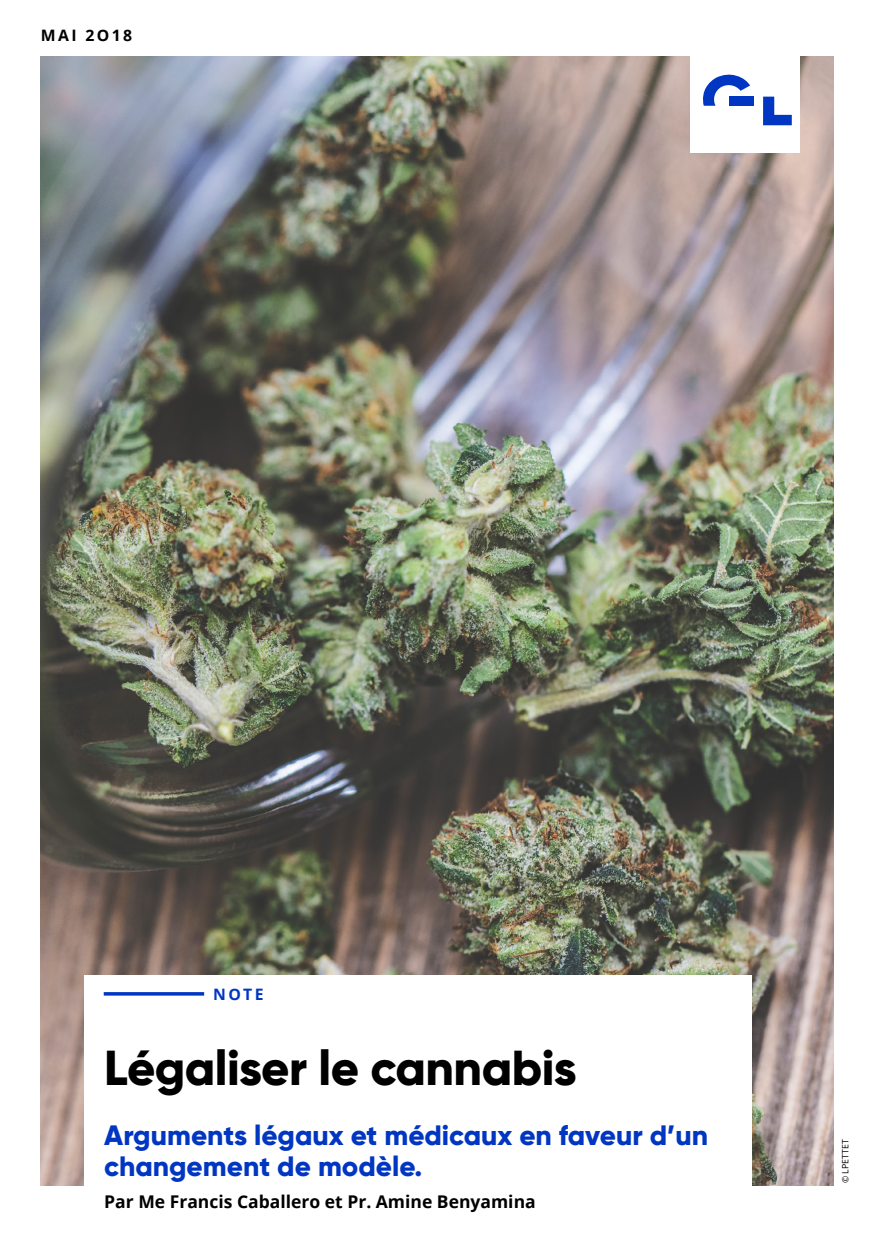
<style>
.page{position:relative;width:874px;height:1241px;background:#fff}
.page>*{position:absolute;margin:0;border:0;box-sizing:border-box;transform-origin:0 0}
.t1{font:800 49px "Gilroy";letter-spacing:-.01em;color:#000}
.t2{font:800 28px/31.5px "Gilroy";color:#0036c2}
.t3{font:700 17.5px "Open Sans";color:#000}
.t4{font:700 15.75px "Open Sans";letter-spacing:.15em;color:#000}
.t5{font:700 15.75px "Open Sans";color:#0036c2}
.t6{font:8.75px "Open Sans";color:#000}
</style>
<div class="page">
<img style="left:41px;top:56px;width:791px;height:1129px">
<div style="left:690px;top:47px;width:109px;height:106px;background:#fff"></div>
<svg style="left:703px;top:74px;width:46px;height:32px"></svg>
<div style="left:728px;top:97px;width:25px;height:9px;background:#0036c2"></div>
<svg style="left:763px;top:97px;width:28px;height:28px"></svg>
<div style="left:84px;top:975px;width:668px;height:227px;background:#fff"></div>
<svg style="left:104px;top:992px;width:100px;height:3px"></svg>
<p class="t4" style="left:41px;top:25px;width:93px">MAI 2O18</p>
<p class="t5" style="left:213px;top:982px;width:52px">NOTE</p>
<h1 class="t1" style="left:104px;top:1036px;width:474px">Légaliser le cannabis</h1>
<p class="t2" style="left:104px;top:1118px;width:605px">Arguments légaux et médicaux en faveur d’un changement de modèle.</p>
<p class="t3" style="left:104px;top:1188px;width:433px">Par Me Francis Caballero et Pr. Amine Benyamina</p>
<p class="t6" style="left:838px;top:1182px;width:45px;rotate:-90deg">© LPETTET</p>
</div>
